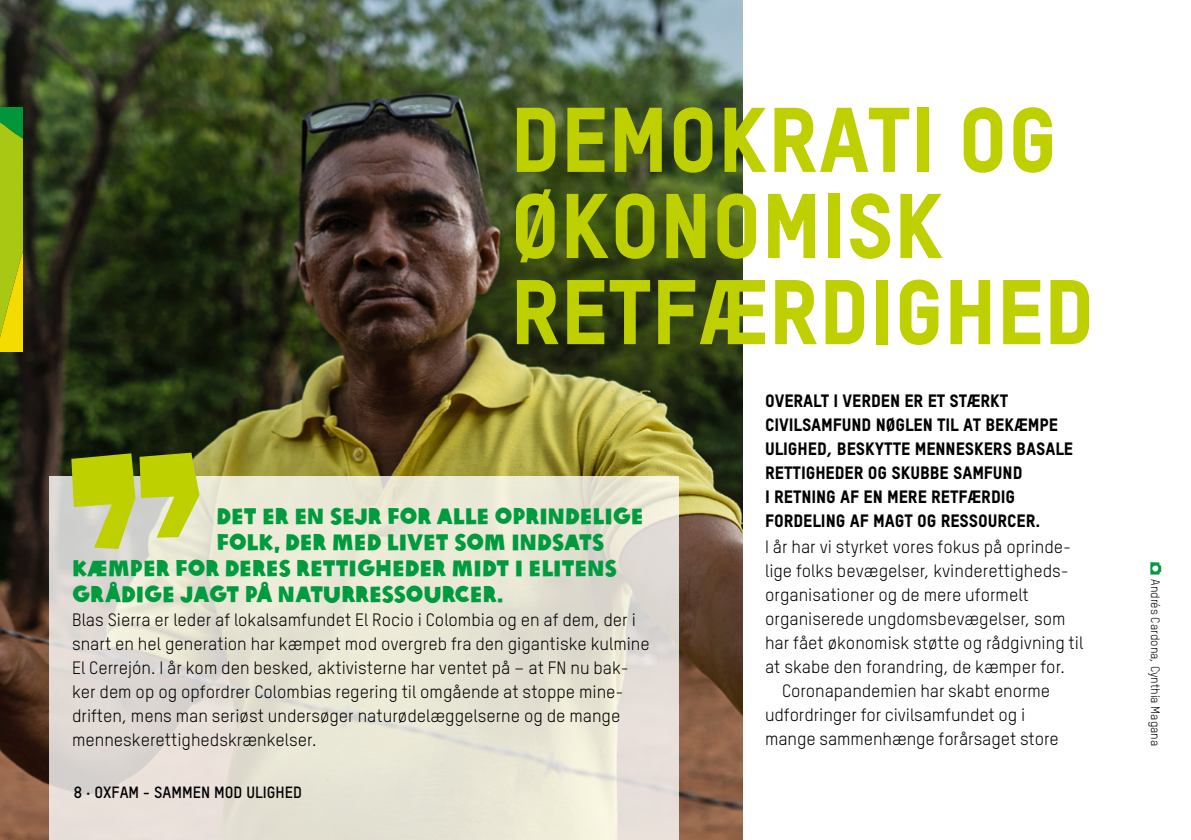
<style>
.page{position:relative;width:1191px;height:840px;background:#fff}
.page>*{position:absolute;margin:0;border:0;box-sizing:border-box;transform-origin:0 0}
.t1{font:90px/86px "Oxfam TSTARPRO Headline";color:#bed000}
.t2{font:22px "Oxfam Global Headline";color:#009b3e}
.t3{font:17.6px/24px "Oxfam TSTARPRO";color:#000}
.t4{font:17.6px/24px "Oxfam TSTARPRO Headline";letter-spacing:-.005em;color:#000}
.t5{font:700 16px "Oxfam TSTARPRO";color:#000}
.t6{font:12px "Oxfam TSTARPRO";color:#000}
</style>
<div class="page">
<img style="left:0;top:0;width:742px;height:839px">
<svg style="left:0;top:108px;width:23px;height:243px"></svg>
<svg style="left:49px;top:476px;width:629px;height:363px;fill:#e7e2d5"></svg>
<svg style="left:71px;top:452px;width:128px;height:96px"></svg>
<svg style="left:1150px;top:562px;width:11px;height:12px"></svg>
<h1 class="t1" style="left:510px;top:89px;width:585px">DEMOKRATI OG<br>ØKONOMISK<br>RETFÆRDIGHED</h1>
<p class="t2" style="left:216px;top:496px;width:429px">DET ER EN SEJR FOR ALLE OPRINDELIGE</p>
<p class="t2" style="left:216px;top:522px;width:389px">FOLK, DER MED LIVET SOM INDSATS</p>
<p class="t2" style="left:72px;top:548px;width:546px">KÆMPER FOR DERES RETTIGHEDER MIDT I ELITENS</p>
<p class="t2" style="left:72px;top:574px;width:432px">GRÅDIGE JAGT PÅ NATURRESSOURCER.</p>
<p class="t3" style="left:72px;top:605px;width:579px">Blas Sierra er leder af lokalsamfundet El Rocio i Colombia og en af dem, der i snart en hel generation har kæmpet mod overgreb fra den gigantiske kulmine El Cerrejón. I år kom den besked, aktivisterne har ventet på – at FN nu bak&shy;ker dem op og opfordrer Colombias regering til omgående at stoppe mine&shy;driften, mens man seriøst undersøger naturødelæggelserne og de mange menneskerettighedskrænkelser.</p>
<p class="t5" style="left:74px;top:780px;width:230px">8 · OXFAM - SAMMEN MOD ULIGHED</p>
<p class="t4" style="left:765px;top:386px;width:309px">OVERALT I VERDEN ER ET STÆRKT<br>CIVILSAMFUND NØGLEN TIL AT BEKÆMPE<br>ULIGHED, BESKYTTE MENNESKERS BASALE<br>RETTIGHEDER OG SKUBBE SAMFUND<br>I RETNING AF EN MERE RETFÆRDIG<br>FORDELING AF MAGT OG RESSOURCER.</p>
<p class="t3" style="left:765px;top:532px;width:308px">I år har vi styrket vores fokus på oprinde-</p>
<p class="t3" style="left:765px;top:556px;width:302px">lige folks bevægelser, kvinderettigheds-</p>
<p class="t3" style="left:765px;top:580px;width:265px">organisationer og de mere uformelt</p>
<p class="t3" style="left:765px;top:604px;width:302px">organiserede ungdomsbevægelser, som</p>
<p class="t3" style="left:765px;top:628px;width:320px">har fået økonomisk støtte og rådgivning til</p>
<p class="t3" style="left:765px;top:652px;width:301px">at skabe den forandring, de kæmper for.</p>
<p class="t3" style="left:782px;top:676px;width:269px">Coronapandemien har skabt enorme</p>
<p class="t3" style="left:765px;top:700px;width:262px">udfordringer for civilsamfundet og i</p>
<p class="t3" style="left:765px;top:724px;width:295px">mange sammenhænge forårsaget store</p>
<p class="t6" style="left:1164px;top:579px;width:168px;rotate:90deg">Andrés Cardona, Cynthia Magana</p>
</div>
